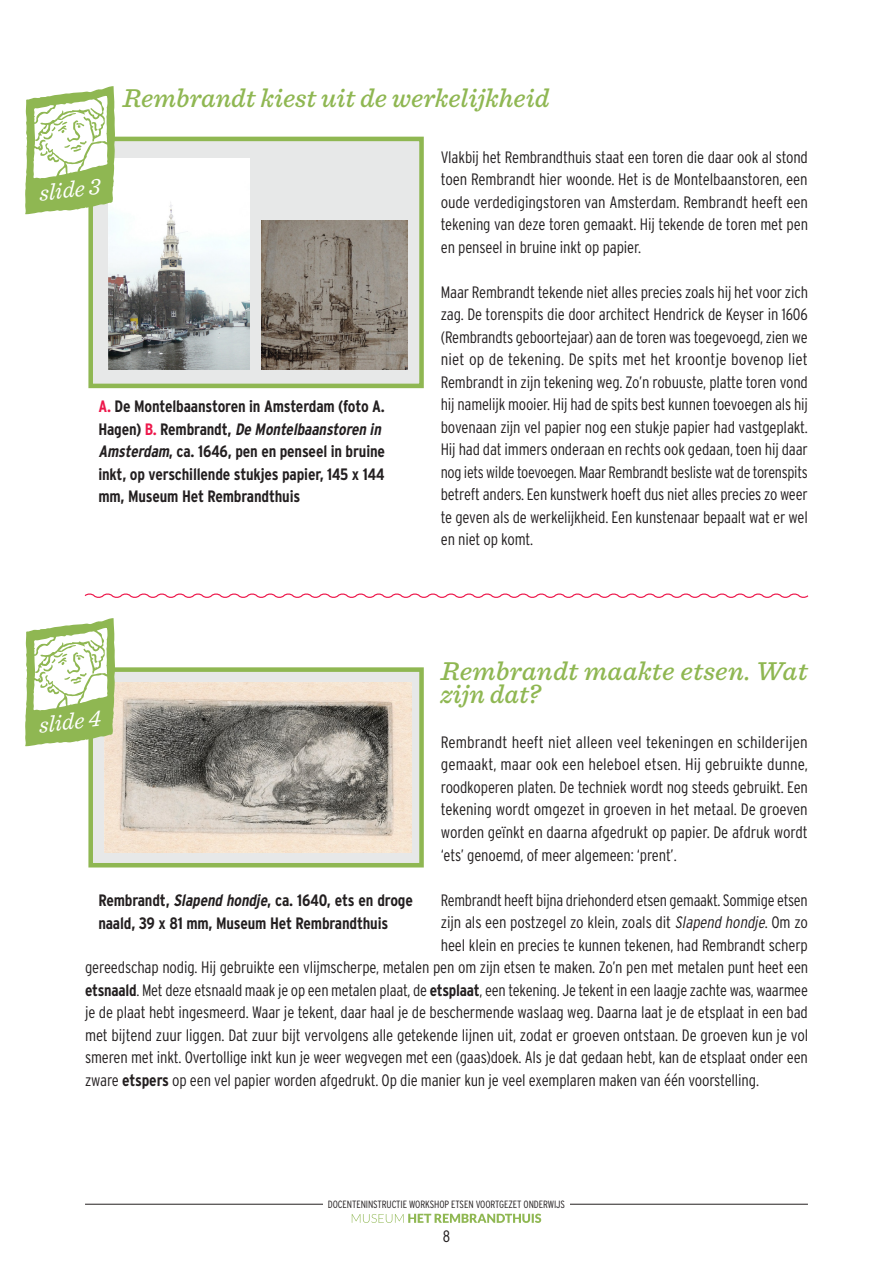
<style>
.page{position:relative;width:893px;height:1263px;background:#fff}
.page>*{position:absolute;margin:0;border:0;box-sizing:border-box;transform-origin:0 0}
.slide-kop{font:italic 500 27px/22.5px "Sentinel";color:#8fb752}
.platte_tekst{font:italic 23.4px "Sentinel";color:#fff}
.platte_tekst-2{font:300 condensed 16.5px/22.5px "Interstate";letter-spacing:-.01em;color:#231f20;text-align:justify}
.platte_tekst-3{font:700 condensed 16.5px/22.5px "Interstate";letter-spacing:-.01em;color:#231f20;text-align:justify}
.t1{font:300 condensed 10.5px "Interstate";letter-spacing:-.01em;color:#231f20}
.s1{color:#ed174b}
.s2{font-style:italic}
.s3{font-weight:700}
</style>
<div class="page">
<hr style="left:85px;top:1204px;width:723px;height:1px;background:#231f20">
<div style="left:323px;top:1199px;width:247px;height:54px;background:#fff"></div>
<svg style="left:352px;top:1213px;width:189px;height:10px"></svg>
<svg style="left:84px;top:593px;width:725px;height:5px"></svg>
<div style="left:88px;top:137px;width:336px;height:251px;background:#e7e8e8;border:5px solid #8fb752"></div>
<img style="left:109px;top:158px;width:141px;height:211px">
<img style="left:261px;top:220px;width:147px;height:149px">
<div style="left:88px;top:667px;width:336px;height:200px;background:#e7e8e8;border:5px solid #8fb752"></div>
<img style="left:105px;top:682px;width:307px;height:170px">
<svg style="left:25px;top:86px;width:91px;height:128px"></svg>
<svg style="left:25px;top:618px;width:91px;height:128px"></svg>
<p class="slide-kop" style="left:123px;top:85px;width:428px">Rembrandt kiest uit de werkelijkheid</p>
<p class="platte_tekst-2" style="left:441px;top:146px;width:369px">Vlakbij het Rembrandthuis staat een toren die daar ook al stond toen Rembrandt hier woonde. Het is de Montelbaanstoren, een oude verdedigingstoren van Amsterdam. Rembrandt heeft een tekening van deze toren gemaakt. Hij tekende de toren met pen en penseel in bruine inkt op papier.</p>
<p class="platte_tekst-2" style="left:441px;top:281px;width:369px">Maar Rembrandt tekende niet alles precies zoals hij het voor zich zag. De torenspits die door architect Hendrick de Keyser in 1606 (Rembrandts geboortejaar) aan de toren was toegevoegd, zien we niet op de tekening. De spits met het kroontje bovenop liet Rembrandt in zijn tekening weg. Zo’n robuuste, platte toren vond hij namelijk mooier. Hij had de spits best kunnen toevoegen als hij bovenaan zijn vel papier nog een stukje papier had vastgeplakt.<br>Hij had dat immers onderaan en rechts ook gedaan, toen hij daar nog iets wilde toevoegen. Maar Rembrandt besliste wat de torenspits betreft anders. Een kunstwerk hoeft dus niet alles precies zo weer te geven als de werkelijkheid. Een kunstenaar bepaalt wat er wel en niet op komt.</p>
<p class="platte_tekst" style="left:36px;top:176px;width:63px;rotate:-7deg">slide 3</p>
<p class="platte_tekst-3" style="left:98px;top:395px;width:288px"><span class="s1">A.</span> De Montelbaanstoren in Amsterdam (foto A.<br>H a g e n ) <span class="s1">B .</span> R e m b ra n d t , <span class="s2">De Montelbaanstoren in Amsterdam</span>, ca. 1646, pen en penseel in bruine inkt, op verschillende stukjes papier, 145 x 144 mm, Museum Het Rembrandthuis</p>
<p class="slide-kop" style="left:441px;top:659px;width:369px">Rembrandt maakte etsen. Wat zijn dat?</p>
<p class="platte_tekst-2" style="left:441px;top:731px;width:369px">Rembrandt heeft niet alleen veel tekeningen en schilderijen gemaakt, maar ook een heleboel etsen. Hij gebruikte dunne, roodkoperen platen. De techniek wordt nog steeds gebruikt. Een tekening wordt omgezet in groeven in het metaal. De groeven worden geïnkt en daarna afgedrukt op papier. De afdruk wordt ‘ets’ genoemd, of meer algemeen: ‘prent’.</p>
<p class="platte_tekst-2" style="left:441px;top:888px;width:368px">Rembrandt heeft bijna driehonderd etsen gemaakt. Sommige etsen</p>
<p class="platte_tekst-2" style="left:441px;top:911px;width:369px">zijn als een postzegel zo klein, zoals dit <span class="s2">Slapend hondje</span>. Om zo</p>
<p class="platte_tekst-2" style="left:441px;top:933px;width:369px">heel klein en precies te kunnen tekenen, had Rembrandt scherp</p>
<p class="platte_tekst-2" style="left:85px;top:956px;width:725px">gereedschap nodig. Hij gebruikte een vlijmscherpe, metalen pen om zijn etsen te maken. Zo’n pen met metalen punt heet een</p>
<p class="platte_tekst-2" style="left:85px;top:978px;width:724px"><span class="s3">etsnaald</span>. Met deze etsnaald maak je op een metalen plaat, de <span class="s3">etsplaat</span>, een tekening. Je tekent in een laagje zachte was, waarmee</p>
<p class="platte_tekst-2" style="left:85px;top:1001px;width:724px">je de plaat hebt ingesmeerd. Waar je tekent, daar haal je de beschermende waslaag weg. Daarna laat je de etsplaat in een bad</p>
<p class="platte_tekst-2" style="left:85px;top:1023px;width:725px">met bijtend zuur liggen. Dat zuur bijt vervolgens alle getekende lijnen uit, zodat er groeven ontstaan. De groeven kun je vol</p>
<p class="platte_tekst-2" style="left:85px;top:1046px;width:724px">smeren met inkt. Overtollige inkt kun je weer wegvegen met een (gaas)doek. Als je dat gedaan hebt, kan de etsplaat onder een</p>
<p class="platte_tekst-2" style="left:85px;top:1068px;width:675px">zware <span class="s3">etspers</span> op een vel papier worden afgedrukt. Op die manier kun je veel exemplaren maken van één voorstelling.</p>
<p class="platte_tekst" style="left:36px;top:708px;width:64px;rotate:-7deg">slide 4</p>
<p class="platte_tekst-3" style="left:98px;top:889px;width:316px">Rembrandt, <span class="s2">Slapend hondje</span>, ca. 1640, ets en droge naald, 39 x 81 mm, Museum Het Rembrandthuis</p>
<p class="t1" style="left:328px;top:1198px;width:239px">DOCENTENINSTRUCTIE WORKSHOP ETSEN VOORTGEZET ONDERWIJS</p>
<p class="platte_tekst-2" style="left:443px;top:1225px;width:9px">8</p>
</div>
